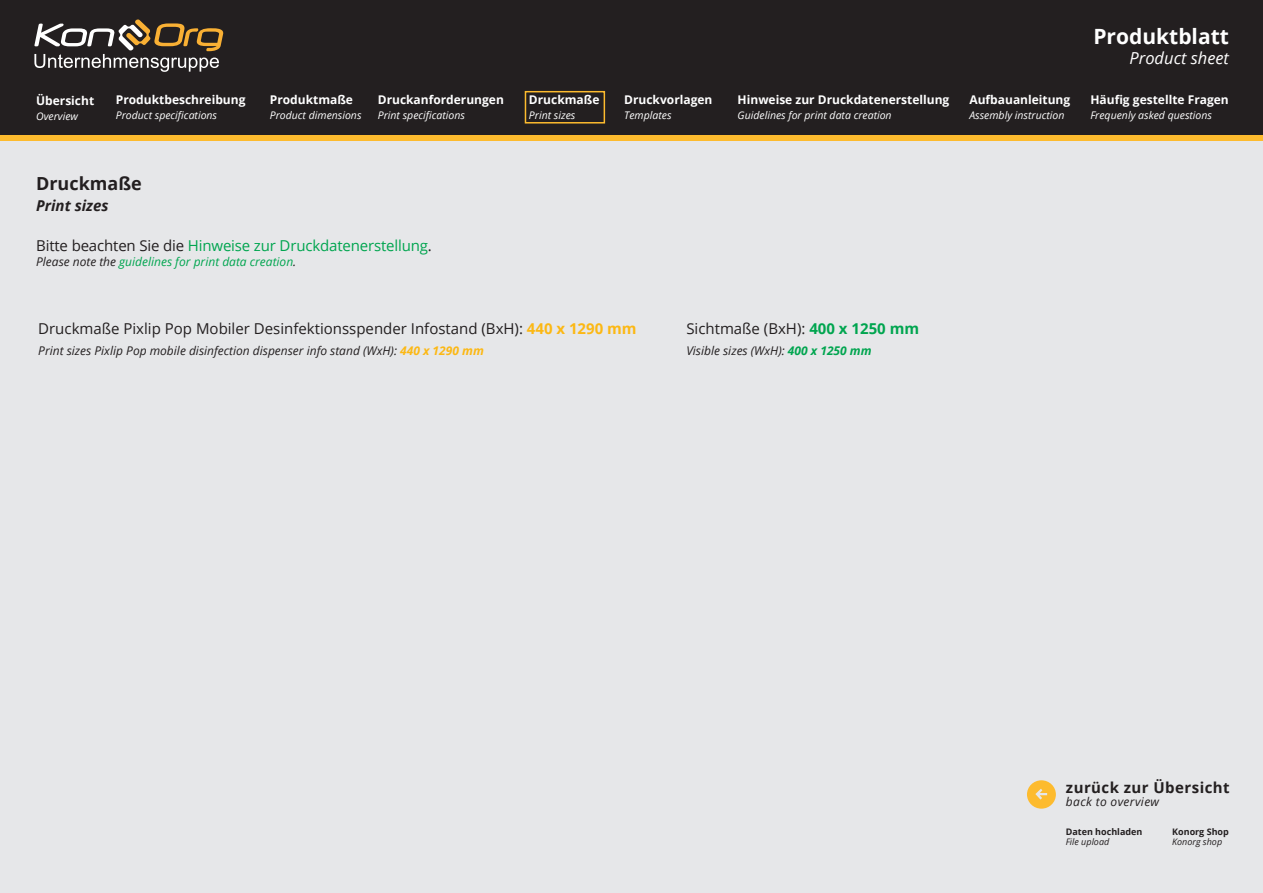
<style>
.page{position:relative;width:1263px;height:893px;background:#e6e7e9}
.page>*{position:absolute;margin:0;border:0;box-sizing:border-box;transform-origin:0 0}
.t1{font:700 21px "Open Sans";color:#fff}
.t2{font:700 18px "Open Sans";color:#231f20}
.t3{font:italic 16.5px "Open Sans";color:#fff}
.t4{font:15px "Open Sans";color:#231f20}
.t5{font:15px "Open Sans";letter-spacing:-.01em;color:#00a54f}
.t6{font:700 15px "Open Sans";letter-spacing:.03em;color:#231f20}
.t7{font:italic 700 15px "Open Sans";color:#231f20}
.t8{font:700 12px "Open Sans";color:#fff}
.t9{font:italic 12px "Open Sans";color:#231f20}
.t10{font:italic 12px "Open Sans";color:#00a54f}
.t11{font:italic 12px "Open Sans";letter-spacing:.03em;color:#231f20}
.t12{font:italic 10.5px "Open Sans";color:#fff}
.t13{font:700 9px "Open Sans";color:#231f20}
.t14{font:italic 9px "Open Sans";color:#231f20}
.s1{color:#231f20}
.s2{font-weight:700;color:#fcb814}
.s3{font-weight:700;color:#00a54f}
</style>
<div class="page">
<div style="left:0;top:0;width:1263px;height:140px;background:#231f20"></div>
<div style="left:0;top:135px;width:1263px;height:6px;background:#fdbb2e"></div>
<svg style="left:1027px;top:780px;width:29px;height:29px"></svg>
<svg style="left:34px;top:19px;width:190px;height:53px"></svg>
<div style="left:525px;top:91px;width:80px;height:33px;border:2px solid #fdbb2e"></div>
<p class="t8" style="left:36px;top:92px;width:60px">Übersicht</p>
<p class="t12" style="left:36px;top:109px;width:43px">Overview</p>
<p class="t8" style="left:116px;top:91px;width:131px">Produktbeschreibung</p>
<p class="t12" style="left:116px;top:108px;width:103px">Product specifications</p>
<p class="t8" style="left:270px;top:91px;width:85px">Produktmaße</p>
<p class="t12" style="left:270px;top:108px;width:93px">Product dimensions</p>
<p class="t8" style="left:378px;top:91px;width:128px">Druckanforderungen</p>
<p class="t12" style="left:378px;top:108px;width:89px">Print specifications</p>
<p class="t8" style="left:529px;top:91px;width:72px">Druckmaße</p>
<p class="t12" style="left:529px;top:108px;width:48px">Print sizes</p>
<p class="t8" style="left:624px;top:91px;width:90px">Druckvorlagen</p>
<p class="t12" style="left:624px;top:108px;width:49px">Templates</p>
<p class="t8" style="left:738px;top:91px;width:213px">Hinweise zur Druckdatenerstellung</p>
<p class="t12" style="left:738px;top:108px;width:156px">Guidelines for print data creation</p>
<p class="t8" style="left:969px;top:91px;width:102px">Aufbauanleitung</p>
<p class="t12" style="left:969px;top:108px;width:97px">Assembly instruction</p>
<h1 class="t1" style="left:1093px;top:22px;width:137px">Produktblatt</h1>
<h3 class="t3" style="left:1129px;top:47px;width:101px">Product sheet</h3>
<p class="t8" style="left:1090px;top:91px;width:140px">Häufig gestellte Fragen</p>
<p class="t12" style="left:1090px;top:108px;width:123px">Frequenly asked questions</p>
<p class="t2" style="left:36px;top:171px;width:107px">Druckmaße</p>
<p class="t7" style="left:36px;top:195px;width:74px">Print sizes</p>
<p class="t5" style="left:36px;top:235px;width:397px"><span class="s1">Bitte beachten Sie die</span> Hinweise zur Druckdatenerstellung<span class="s1">.</span></p>
<p class="t10" style="left:36px;top:253px;width:262px"><span class="s1">Please note the</span> guidelines for print data creation<span class="s1">.</span></p>
<p class="t4" style="left:38px;top:318px;width:600px">Druckmaße Pixlip Pop Mobiler Desinfektionsspender Infostand (BxH): <span class="s2">440 x 1290 mm</span></p>
<p class="t4" style="left:686px;top:318px;width:234px">Sichtmaße (BxH): <span class="s3">400 x 1250 mm</span></p>
<p class="t9" style="left:38px;top:343px;width:447px">Print sizes Pixlip Pop mobile disinfection dispenser info stand (WxH): <span class="s2">440 x 1290 mm</span></p>
<p class="t9" style="left:686px;top:343px;width:187px">Visible sizes (WxH): <span class="s3">400 x 1250 mm</span></p>
<h3 class="t6" style="left:1066px;top:777px;width:165px">zurück zur Übersicht</h3>
<p class="t11" style="left:1066px;top:794px;width:95px">back to overview</p>
<p class="t13" style="left:1172px;top:825px;width:58px">Konorg Shop</p>
<p class="t14" style="left:1172px;top:836px;width:52px">Konorg shop</p>
<p class="t13" style="left:1066px;top:825px;width:78px">Daten hochladen</p>
<p class="t14" style="left:1066px;top:836px;width:45px">File upload</p>
</div>
